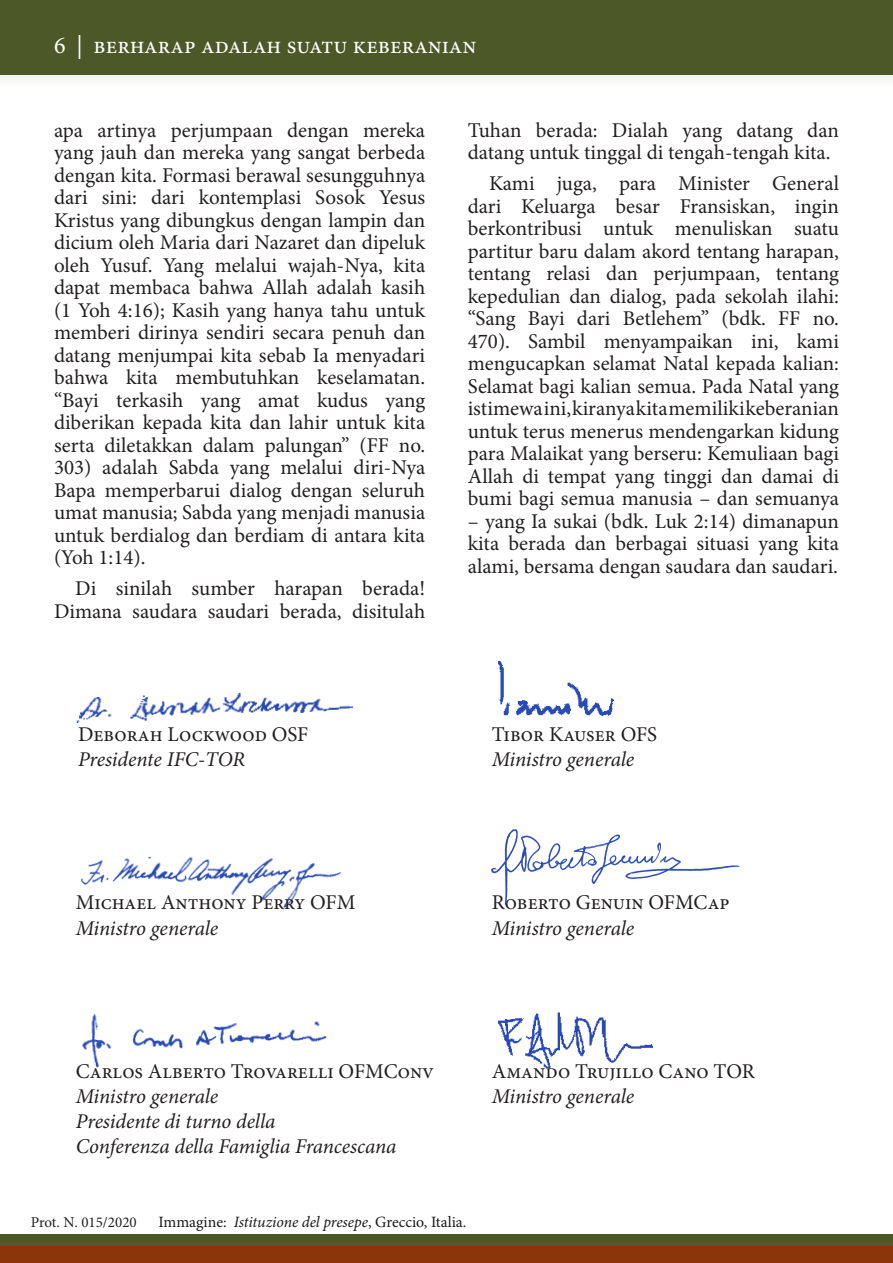
<style>
.page{position:relative;width:893px;height:1263px;background:#fff}
.page>*{position:absolute;margin:0;border:0;box-sizing:border-box;transform-origin:0 0}
.t1{font:24px "Minion Pro";color:#fff}
.Natale2020_Paragraph{font:21px/22.5px "Minion Pro";color:#231f20;text-align:justify}
.t2{font:italic 21px/25.2px "Minion Pro";letter-spacing:-.01em;color:#231f20}
.Notes{font:15.75px "Minion Pro";color:#1a1a1a}
._002corpo{font:15px "Minion Pro";color:#231f20}
.s1{font-style:italic}
</style>
<div class="page">
<div style="left:0;top:1235px;width:893px;height:28px;background:#4c5828"></div>
<div style="left:0;top:1246px;width:893px;height:17px;background:#8d340a"></div>
<img style="left:81px;top:856px;width:261px;height:52px">
<img style="left:82px;top:1013px;width:245px;height:55px">
<img style="left:492px;top:829px;width:248px;height:75px">
<svg style="left:0;top:74px;width:893px;height:6px;fill:#f3f4f0"></svg>
<img style="left:499px;top:1013px;width:153px;height:55px">
<img style="left:498px;top:662px;width:115px;height:54px">
<img style="left:76px;top:692px;width:277px;height:31px">
<div style="left:0;top:0;width:893px;height:74px;background:#4c5828"></div>
<p class="t1" style="left:54px;top:29px;width:424px">6 | berharap adalah suatu keberanian</p>
<p class="Natale2020_Paragraph" style="left:54px;top:119px;width:373px">apa artinya perjumpaan dengan mereka yang jauh dan mereka yang sangat berbeda dengan kita. Formasi berawal sesungguhnya dari sini: dari kontemplasi Sosok Yesus Kristus yang dibungkus dengan lampin dan dicium oleh Maria dari Nazaret dan dipeluk oleh Yusuf. Yang melalui wajah-Nya, kita dapat membaca bahwa Allah adalah kasih (1 Yoh 4:16); Kasih yang hanya tahu untuk memberi dirinya sendiri secara penuh dan datang menjumpai kita sebab Ia menyadari bahwa kita membutuhkan keselamatan. “Bayi terkasih yang amat kudus yang diberikan kepada kita dan lahir untuk kita serta diletakkan dalam palungan” (FF no.<br>303) adalah Sabda yang melalui diri-Nya Bapa memperbarui dialog dengan seluruh umat manusia; Sabda yang menjadi manusia untuk berdialog dan berdiam di antara kita (Yoh 1:14).</p>
<p class="Natale2020_Paragraph" style="left:54px;top:577px;width:373px;text-align:right">Di sinilah sumber harapan berada!<br>Dimana saudara saudari berada, disitulah</p>
<p class="Natale2020_Paragraph" style="left:468px;top:119px;width:373px">Tuhan berada: Dialah yang datang dan datang untuk tinggal di tengah-tengah kita.</p>
<p class="Natale2020_Paragraph" style="left:468px;top:172px;width:373px;text-indent:21px">Kami juga, para Minister General dari Keluarga besar Fransiskan, ingin berkontribusi untuk menuliskan suatu partitur baru dalam akord tentang harapan, tentang relasi dan perjumpaan, tentang kepedulian dan dialog, pada sekolah ilahi: “Sang Bayi dari Betlehem” (bdk. FF no.<br>470). Sambil menyampaikan ini, kami mengucapkan selamat Natal kepada kalian:<br>Selamat bagi kalian semua. Pada Natal yang istimewa ini, kiranya kita memiliki keberanian untuk terus menerus mendengarkan kidung para Malaikat yang berseru: Kemuliaan bagi Allah di tempat yang tinggi dan damai di bumi bagi semua manusia – dan semuanya</p>
<p class="Natale2020_Paragraph" style="left:468px;top:510px;width:373px">– yang Ia sukai (bdk. Luk 2:14) dimanapun kita berada dan berbagai situasi yang kita alami, bersama dengan saudara dan saudari.</p>
<p class="Natale2020_Paragraph" style="left:78px;top:723px;width:232px">Deborah Lockwood OSF</p>
<p class="t2" style="left:78px;top:747px;width:169px">Presidente IFC-TOR</p>
<p class="Natale2020_Paragraph" style="left:492px;top:723px;width:167px">Tibor Kauser OFS</p>
<p class="t2" style="left:492px;top:747px;width:144px">Ministro generale</p>
<p class="Natale2020_Paragraph" style="left:76px;top:891px;width:281px">Michael Anthony Perry OFM</p>
<p class="t2" style="left:76px;top:915px;width:144px">Ministro generale</p>
<p class="Natale2020_Paragraph" style="left:76px;top:1060px;width:360px">Carlos Alberto Trovarelli OFMConv</p>
<p class="t2" style="left:76px;top:1083px;width:144px">Ministro generale</p>
<p class="t2" style="left:76px;top:1109px;width:322px">Presidente di turno della<br>Conferenza della Famiglia Francescana</p>
<p class="Natale2020_Paragraph" style="left:492px;top:891px;width:239px">Roberto Genuin OFMCap</p>
<p class="t2" style="left:492px;top:915px;width:144px">Ministro generale</p>
<p class="Natale2020_Paragraph" style="left:492px;top:1060px;width:265px">Amando Trujillo Cano TOR</p>
<p class="t2" style="left:492px;top:1083px;width:144px">Ministro generale</p>
<p class="_002corpo" style="left:31px;top:1212px;width:107px">Prot. N. 015/2020</p>
<p class="Notes" style="left:158px;top:1211px;width:310px">Immagine: <span class="s1">Istituzione del presepe</span>, Greccio, Italia.</p>
</div>
